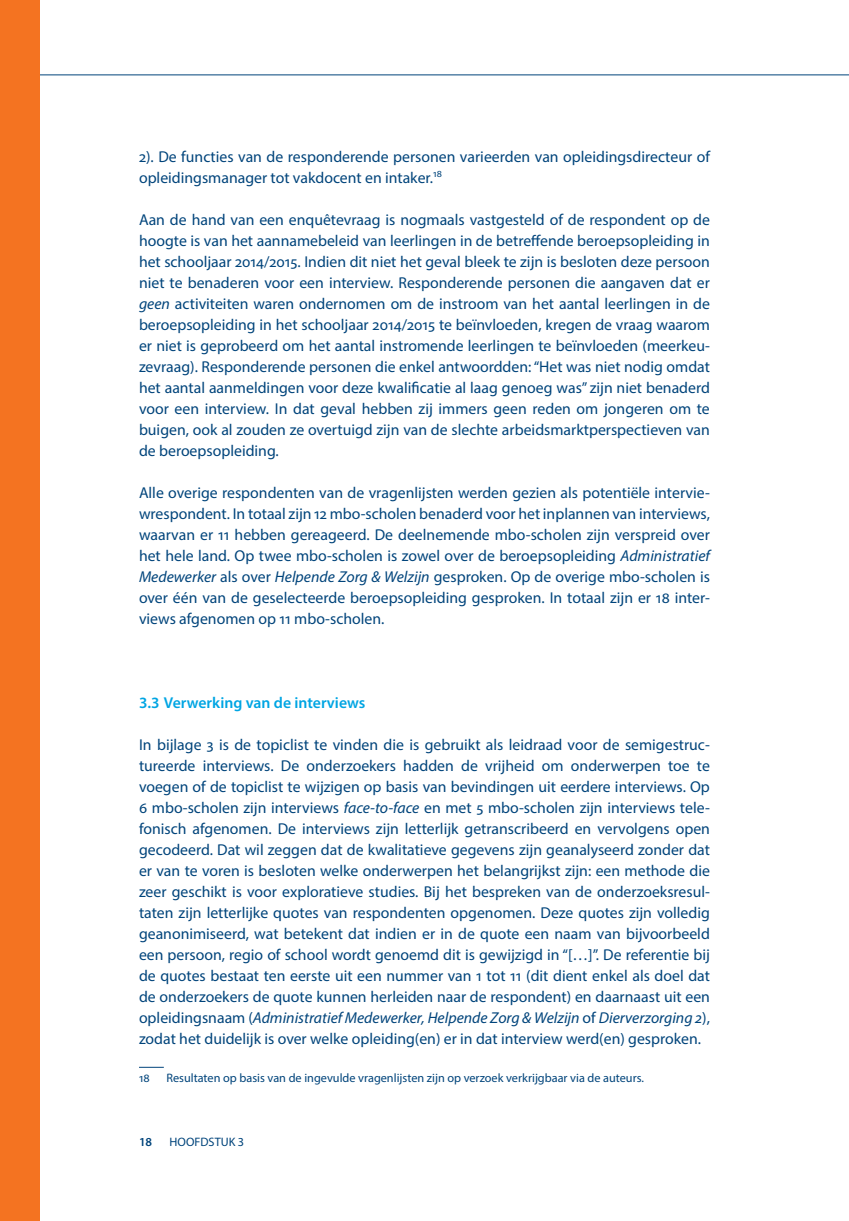
<style>
.page{position:relative;width:849px;height:1221px;background:#fff}
.page>*{position:absolute;margin:0;border:0;box-sizing:border-box;transform-origin:0 0}
.t1{font:15.75px/21px "Myriad Pro";color:#00447b;text-align:justify}
.t2{font:600 15.75px "Myriad Pro";color:#00a5e3}
.t3{font:12.25px "Myriad Pro";color:#00447b}
.t4{font:600 12.25px "Myriad Pro";color:#00447b}
.s1{font-style:italic}
</style>
<div class="page">
<div style="left:0;top:0;width:40px;height:1220px;background:#f47321"></div>
<svg style="left:139px;top:1066px;width:25px;height:1px"></svg>
<p class="t1" style="left:139px;top:146px;width:572px">2). De functies van de responderende personen varieerden van opleidingsdirecteur of opleidingsmanager tot vakdocent en intaker.<sup>18</sup></p>
<p class="t1" style="left:139px;top:209px;width:572px">Aan de hand van een enquêtevraag is nogmaals vastgesteld of de respondent op de hoogte is van het aannamebeleid van leerlingen in de betreffende beroepsopleiding in het schooljaar 2014/2015. Indien dit niet het geval bleek te zijn is besloten deze persoon niet te benaderen voor een interview. Responderende personen die aangaven dat er <span class="s1">geen</span> activiteiten waren ondernomen om de instroom van het aantal leerlingen in de beroepsopleiding in het schooljaar 2014/2015 te beïnvloeden, kregen de vraag waarom er niet is geprobeerd om het aantal instromende leerlingen te beïnvloeden (meerkeu&shy;zevraag). Responderende personen die enkel antwoordden: “Het was niet nodig omdat het aantal aanmeldingen voor deze kwalificatie al laag genoeg was” zijn niet benaderd voor een interview. In dat geval hebben zij immers geen reden om jongeren om te buigen, ook al zouden ze overtuigd zijn van de slechte arbeidsmarktperspectieven van de beroepsopleiding.</p>
<p class="t1" style="left:139px;top:482px;width:572px">Alle overige respondenten van de vragenlijsten werden gezien als potentiële intervie&shy;wrespondent. In totaal zijn 12 mbo-scholen benaderd voor het inplannen van interviews, waarvan er 11 hebben gereageerd. De deelnemende mbo-scholen zijn verspreid over het hele land. Op twee mbo-scholen is zowel over de beroepsopleiding <span class="s1">Administratief Medewerker</span> als over <span class="s1">Helpende Zorg &amp; Welzijn</span> gesproken. Op de overige mbo-scholen is over één van de geselecteerde beroepsopleiding gesproken. In totaal zijn er 18 inter&shy;views afgenomen op 11 mbo-scholen.</p>
<p class="t2" style="left:139px;top:692px;width:228px">3.3 Verwerking van de interviews</p>
<p class="t1" style="left:139px;top:734px;width:572px">In bijlage 3 is de topiclist te vinden die is gebruikt als leidraad voor de semigestruc&shy;tureerde interviews. De onderzoekers hadden de vrijheid om onderwerpen toe te voegen of de topiclist te wijzigen op basis van bevindingen uit eerdere interviews. Op 6 mbo-scholen zijn interviews <span class="s1">face-to-face</span> en met 5 mbo-scholen zijn interviews tele&shy;fonisch afgenomen. De interviews zijn letterlijk getranscribeerd en vervolgens open gecodeerd. Dat wil zeggen dat de kwalitatieve gegevens zijn geanalyseerd zonder dat er van te voren is besloten welke onderwerpen het belangrijkst zijn: een methode die zeer geschikt is voor exploratieve studies. Bij het bespreken van de onderzoeksresul&shy;taten zijn letterlijke quotes van respondenten opgenomen. Deze quotes zijn volledig geanonimiseerd, wat betekent dat indien er in de quote een naam van bijvoorbeeld een persoon, regio of school wordt genoemd dit is gewijzigd in “[…]”. De referentie bij de quotes bestaat ten eerste uit een nummer van 1 tot 11 (dit dient enkel als doel dat de onderzoekers de quote kunnen herleiden naar de respondent) en daarnaast uit een opleidingsnaam (<span class="s1">Administratief Medewerker, Helpende Zorg &amp; Welzijn</span> of <span class="s1">Dierverzorging 2</span>), zodat het duidelijk is over welke opleiding(en) er in dat interview werd(en) gesproken.</p>
<p class="t3" style="left:139px;top:1070px;width:12px">18</p>
<p class="t3" style="left:166px;top:1070px;width:479px">Resultaten op basis van de ingevulde vragenlijsten zijn op verzoek verkrijgbaar via de auteurs.</p>
<p class="t4" style="left:139px;top:1133px;width:15px">18</p>
<p class="t3" style="left:169px;top:1134px;width:76px">HOOFDSTUK 3</p>
</div>
